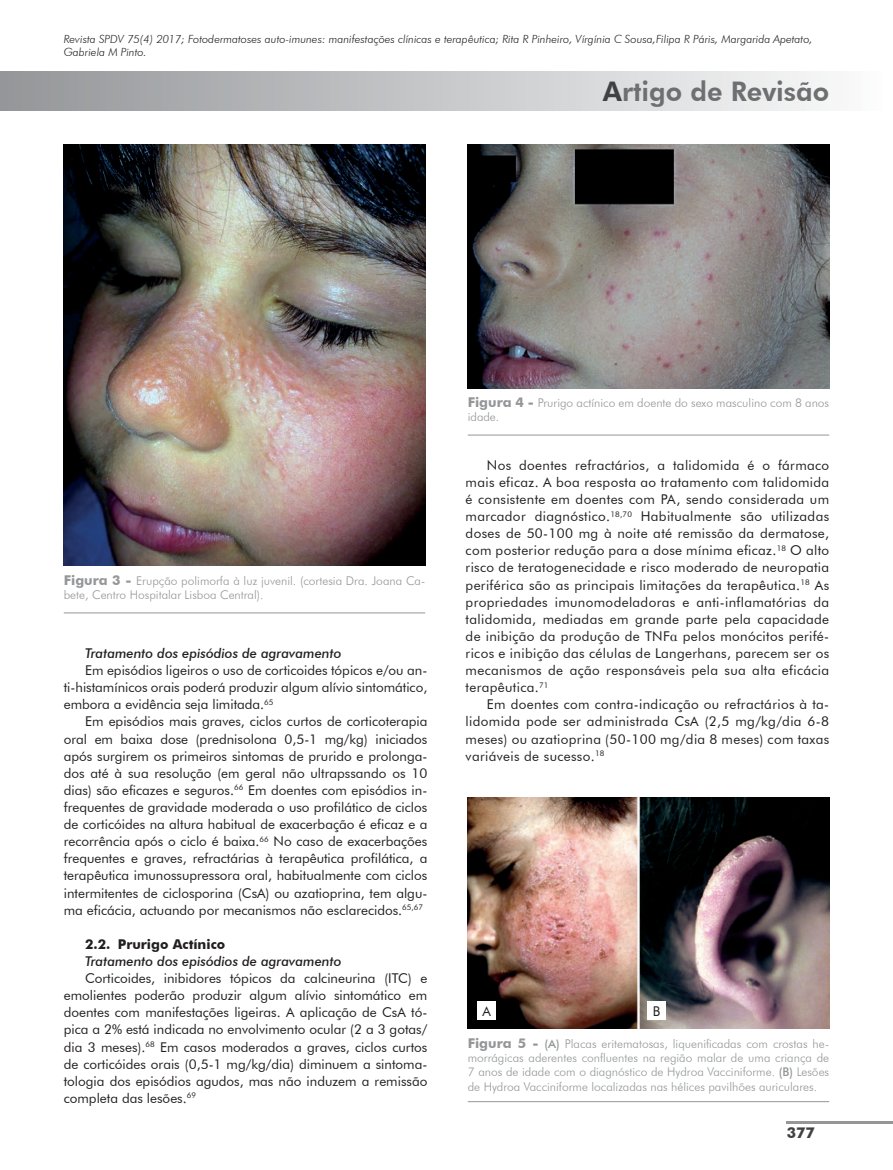
<style>
.page{position:relative;width:893px;height:1170px;background:#fff}
.page>*{position:absolute;margin:0;border:0;box-sizing:border-box;transform-origin:0 0}
.t1{font:800 27px "Futura BT";color:#6d6f71}
.t2{font:700 15px "Futura BT";color:#414142}
.t3{font:13.5px/17.1px "Futura BT";color:#231f20;text-align:justify}
.t4{font:italic 500 13.5px "Futura BT";color:#231f20}
.t5{font:700 13.5px "Futura BT";color:#231f20}
.t6{font:300 12px/14.4px "Futura BT";color:#949698}
.t7{font:italic 300 11.25px/13.5px "Futura BT";color:#231f20}
.s1{color:#414142}
.s2{font-weight:700;font-size:13.5px}
.s3{font-family:"Century"}
.s4{font-weight:500}
</style>
<div class="page">
<hr style="left:787px;top:1120px;width:106px;height:3px;background:#949698">
<div style="left:0;top:72px;width:893px;height:38px;background:linear-gradient(to right,#939598,#fcfdfd)"></div>
<hr style="left:64px;top:612px;width:361px;height:1px;background:#949698">
<img style="left:64px;top:145px;width:361px;height:421px">
<hr style="left:468px;top:435px;width:361px;height:1px;background:#949698">
<img style="left:468px;top:145px;width:361px;height:243px">
<hr style="left:468px;top:1101px;width:361px;height:1px;background:#949698">
<img style="left:468px;top:797px;width:361px;height:231px">
<div style="left:477px;top:1001px;width:19px;height:19px;background:#fff"></div>
<div style="left:647px;top:1001px;width:19px;height:19px;background:#fff"></div>
<p class="t7" style="left:64px;top:32px;width:750px">Revista SPDV 75(4) 2017; Fotodermatoses auto-imunes: manifestações clínicas e terapêutica; Rita R Pinheiro, Vírgínia C Sousa,Filipa R Páris, Margarida Apetato,<br>Gabriela M Pinto.</p>
<h1 class="t1" style="left:603px;top:75px;width:228px"><span class="s1">A</span>rtigo de Revisão</h1>
<p class="t6" style="left:64px;top:573px;width:363px"><span class="s2">Figura 3 -</span> Erupção polimorfa à luz juvenil. (cortesia Dra. Joana Ca&shy;bete, Centro Hospitalar Lisboa Central).</p>
<p class="t4" style="left:85px;top:645px;width:258px">Tratamento dos episódios de agravamento</p>
<p class="t3" style="left:64px;top:661px;width:365px;text-indent:21px">Em episódios ligeiros o uso de corticoides tópicos e/ou an&shy;ti-histamínicos orais poderá produzir algum alívio sintomático, embora a evidência seja limitada.<sup>65</sup></p>
<p class="t3" style="left:64px;top:713px;width:365px;text-indent:21px">Em episódios mais graves, ciclos curtos de corticoterapia oral em baixa dose (prednisolona 0,5-1 mg/kg) iniciados após surgirem os primeiros sintomas de prurido e prolonga&shy;dos até à sua resolução (em geral não ultrapssando os 10 dias) são eficazes e seguros.<sup>66</sup> Em doentes com episódios in&shy;frequentes de gravidade moderada o uso profilático de ciclos de corticóides na altura habitual de exacerbação é eficaz e a recorrência após o ciclo é baixa.<sup>66</sup> No caso de exacerbações frequentes e graves, refractárias à terapêutica profilática, a terapêutica imunossupressora oral, habitualmente com ciclos intermitentes de ciclosporina (CsA) ou azatioprina, tem algu&shy;ma eficácia, actuando por mecanismos não esclarecidos.<sup>65,67</sup></p>
<p class="t5" style="left:85px;top:935px;width:142px">2.2. Prurigo Actínico</p>
<p class="t4" style="left:85px;top:952px;width:258px">Tratamento dos episódios de agravamento</p>
<p class="t3" style="left:64px;top:969px;width:365px;text-indent:21px">Corticoides, inibidores tópicos da calcineurina (ITC) e emolientes poderão produzir algum alívio sintomático em doentes com manifestações ligeiras. A aplicação de CsA tó&shy;pica a 2% está indicada no envolvimento ocular (2 a 3 gotas/ dia 3 meses).<sup>68</sup> Em casos moderados a graves, ciclos curtos de corticóides orais (0,5-1 mg/kg/dia) diminuem a sintoma&shy;tologia dos episódios agudos, mas não induzem a remissão completa das lesões.<sup>69</sup></p>
<p class="t6" style="left:468px;top:395px;width:363px"><span class="s2">Figura 4 -</span> Prurigo actínico em doente do sexo masculino com 8 anos idade.</p>
<p class="t3" style="left:466px;top:456px;width:365px;text-indent:21px">Nos doentes refractários, a talidomida é o fármaco mais eficaz. A boa resposta ao tratamento com talidomida é consistente em doentes com PA, sendo considerada um marcador diagnóstico.<sup>18,70</sup> Habitualmente são utilizadas doses de 50-100 mg à noite até remissão da dermatose, com posterior redução para a dose mínima eficaz.<sup>18</sup> O alto risco de teratogenecidade e risco moderado de neuropatia periférica são as principais limitações da terapêutica.<sup>18</sup> As propriedades imunomodeladoras e anti-inflamatórias da talidomida, mediadas em grande parte pela capacidade de inibição da produção de TNF<span class="s3">α</span> pelos monócitos perifé&shy;ricos e inibição das células de Langerhans, parecem ser os mecanismos de ação responsáveis pela sua alta eficácia terapêutica.<sup>71</sup></p>
<p class="t3" style="left:466px;top:695px;width:365px;text-indent:21px">Em doentes com contra-indicação ou refractários à ta&shy;lidomida pode ser administrada CsA (2,5 mg/kg/dia 6-8 meses) ou azatioprina (50-100 mg/dia 8 meses) com taxas variáveis de sucesso.<sup>18</sup></p>
<p class="t3" style="left:483px;top:1002px;width:10px">A</p>
<p class="t3" style="left:653px;top:1002px;width:9px">B</p>
<p class="t6" style="left:468px;top:1035px;width:363px;text-align:justify"><span class="s2">Figura 5 -</span> <span class="s4">(A)</span> Placas eritematosas, liquenificadas com crostas he&shy;morrágicas aderentes confluentes na região malar de uma criança de 7 anos de idade com o diagnóstico de Hydroa Vacciniforme. <span class="s4">(B)</span> Lesões de Hydroa Vacciniforme localizadas nas hélices pavilhões auriculares.</p>
<p class="t2" style="left:787px;top:1123px;width:30px">377</p>
</div>
